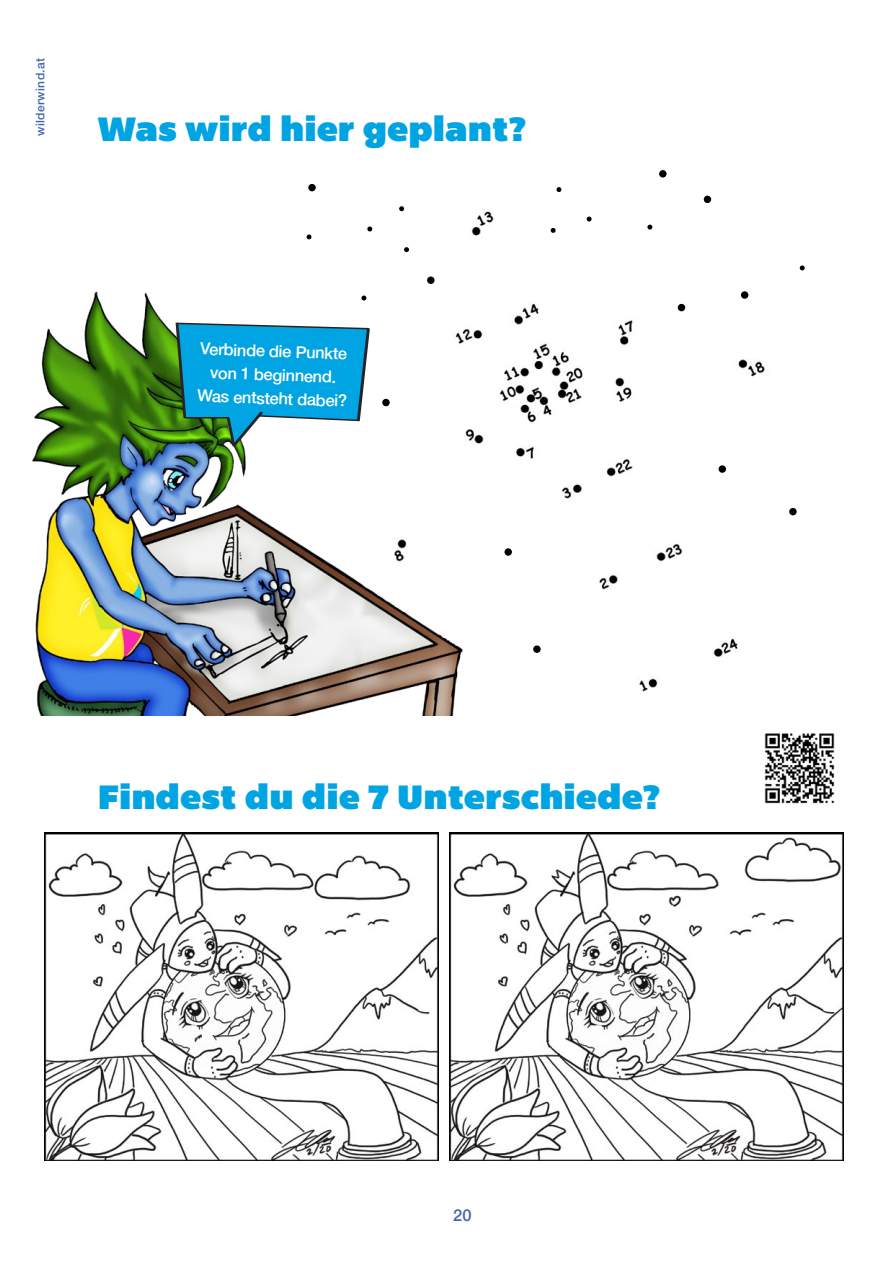
<style>
.page{position:relative;width:893px;height:1263px;background:#fff}
.page>*{position:absolute;margin:0;border:0;box-sizing:border-box;transform-origin:0 0}
.t1{font:34.65px "Bemio";color:#00a4e3}
.t2{font:500 16.5px/23.5px "Helvetica Neue LT Pro";color:#fff;text-align:center}
.t3{font:500 16.5px "Helvetica Neue LT Pro";color:#4465ac}
.t4{font:500 12px "Helvetica Neue LT Pro";letter-spacing:.03em;color:#4465ac}
</style>
<div class="page">
<img style="left:368px;top:170px;width:425px;height:522px">
<div style="left:678px;top:304px;width:7px;height:7px;background:#000;border-radius:50%"></div>
<div style="left:533px;top:645px;width:8px;height:8px;background:#000;border-radius:50%"></div>
<div style="left:719px;top:465px;width:7px;height:8px;background:#000;border-radius:50%"></div>
<div style="left:789px;top:508px;width:8px;height:7px;background:#000;border-radius:50%"></div>
<div style="left:741px;top:291px;width:7px;height:8px;background:#000;border-radius:50%"></div>
<svg style="left:307px;top:234px;width:4px;height:5px"></svg>
<svg style="left:404px;top:247px;width:5px;height:5px"></svg>
<svg style="left:367px;top:226px;width:5px;height:5px"></svg>
<svg style="left:399px;top:206px;width:5px;height:5px"></svg>
<img style="left:32px;top:274px;width:499px;height:442px">
<svg style="left:176px;top:323px;width:194px;height:124px"></svg>
<hr style="left:892px;top:0;width:1px;height:1263px;background:#00a4e3">
<img style="left:45px;top:832px;width:394px;height:328px">
<img style="left:449px;top:832px;width:395px;height:328px">
<svg style="left:647px;top:224px;width:6px;height:6px"></svg>
<svg style="left:556px;top:187px;width:6px;height:5px"></svg>
<svg style="left:586px;top:216px;width:6px;height:6px"></svg>
<svg style="left:799px;top:265px;width:6px;height:6px"></svg>
<svg style="left:550px;top:228px;width:6px;height:5px"></svg>
<div style="left:704px;top:196px;width:7px;height:7px;background:#000;border-radius:50%"></div>
<div style="left:308px;top:184px;width:8px;height:7px;background:#000;border-radius:50%"></div>
<div style="left:659px;top:170px;width:8px;height:8px;background:#000;border-radius:50%"></div>
<img style="left:764px;top:733px;width:71px;height:71px">
<p class="t4" style="left:33px;top:136px;width:80px;rotate:-90deg">wilderwind.at</p>
<h1 class="t1" style="left:98px;top:101px;width:430px">Was wird hier geplant?</h1>
<p class="t2" style="left:199px;top:337px;width:151px;rotate:2deg">Verbinde die Punkte von 1 beginnend.<br>Was entsteht dabei?</p>
<h1 class="t1" style="left:98px;top:769px;width:564px">Findest du die 7 Unterschiede?</h1>
<p class="t3" style="left:453px;top:1205px;width:20px">20</p>
</div>
